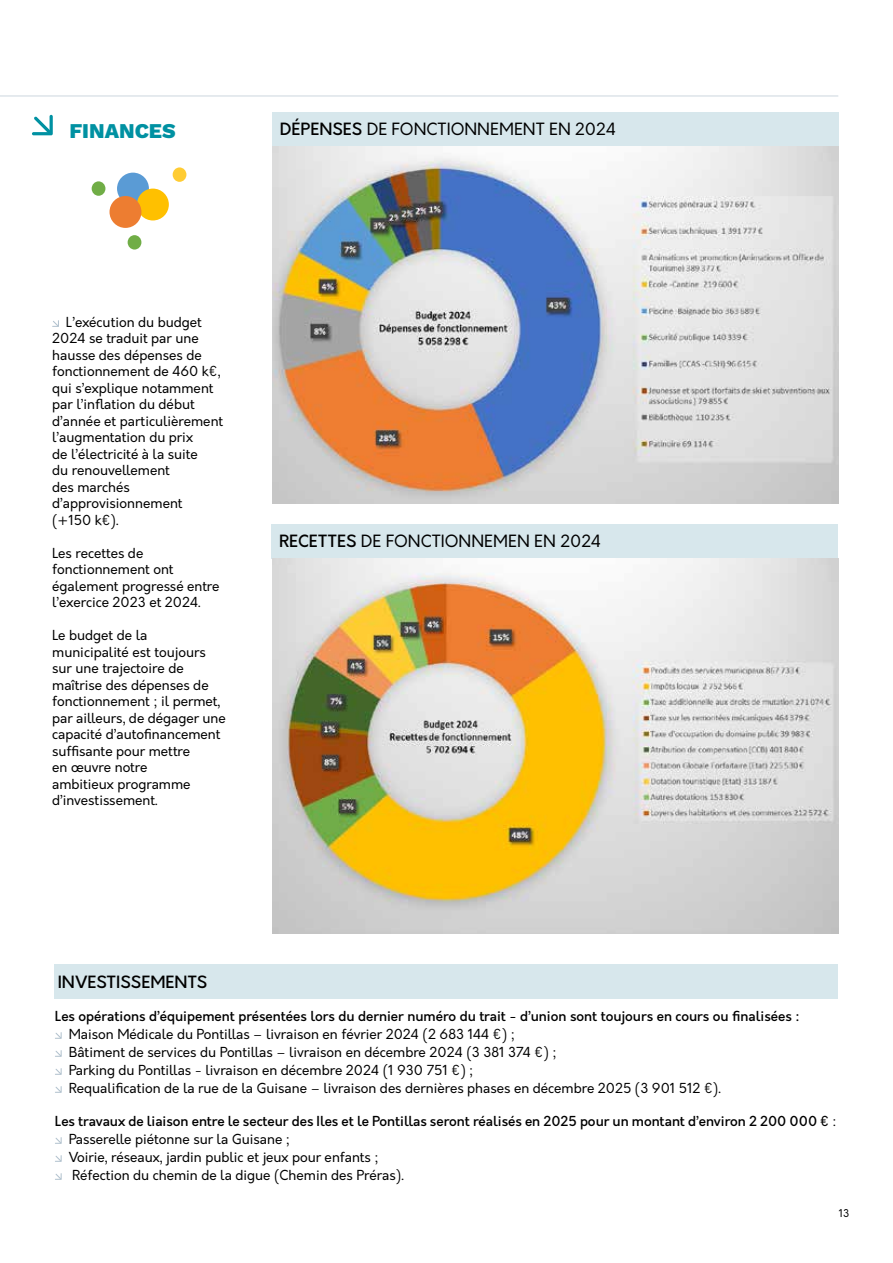
<style>
.page{position:relative;width:893px;height:1263px;background:#fff}
.page>*{position:absolute;margin:0;border:0;box-sizing:border-box;transform-origin:0 0}
.t1{font:800 21px "Work Sans";color:#0091a2}
.t2{font:16.5px "Orkney";color:#000}
.t3{font:500 16.5px "Orkney";color:#000}
.t4{font:13.5px/16.5px "Orkney";color:#000}
.t5{font:500 13.5px "Orkney";color:#000}
.t6{font:10.5px "Orkney";color:#000}
.s1{font-weight:500}
</style>
<div class="page">
<div style="left:54px;top:964px;width:783px;height:34px;background:#d7e7ec"></div>
<div style="left:272px;top:113px;width:567px;height:34px;background:#d7e7ec"></div>
<div style="left:271px;top:524px;width:567px;height:34px;background:#d7e7ec"></div>
<img style="left:272px;top:147px;width:567px;height:357px">
<svg style="left:55px;top:1032px;width:7px;height:7px"></svg>
<svg style="left:55px;top:1050px;width:7px;height:7px"></svg>
<svg style="left:55px;top:1068px;width:7px;height:7px"></svg>
<svg style="left:55px;top:1086px;width:7px;height:7px"></svg>
<svg style="left:55px;top:1137px;width:7px;height:7px"></svg>
<svg style="left:55px;top:1155px;width:7px;height:7px"></svg>
<svg style="left:55px;top:1173px;width:7px;height:7px"></svg>
<img style="left:272px;top:558px;width:567px;height:376px">
<svg style="left:52px;top:320px;width:7px;height:7px"></svg>
<hr style="left:0;top:96px;width:838px;height:1px;background:#cdd6de">
<div style="left:117px;top:173px;width:32px;height:32px;background:#5a9bd5;border-radius:50%"></div>
<div style="left:137px;top:189px;width:32px;height:31px;background:#ffc000;border-radius:50%"></div>
<div style="left:110px;top:196px;width:31px;height:32px;background:#ed7d31;border-radius:50%"></div>
<div style="left:92px;top:181px;width:13px;height:15px;background:#70ad46;border-radius:50%"></div>
<div style="left:128px;top:235px;width:13px;height:15px;background:#70ad46;border-radius:50%"></div>
<div style="left:173px;top:167px;width:13px;height:15px;background:#fc3;border-radius:50%"></div>
<svg style="left:32px;top:115px;width:21px;height:20px"></svg>
<h1 class="t1" style="left:69px;top:115px;width:108px">FINANCES</h1>
<p class="t2" style="left:280px;top:119px;width:338px"><span class="s1">DÉPENSES</span> DE FONCTIONNEMENT EN 2024</p>
<p class="t4" style="left:52px;top:314px;width:172px;text-indent:14px">L’exécution du budget<br>2024 se traduit par une hausse des dépenses de fonctionnement de 460 k€, qui s’explique notamment par l’inflation du début d’année et particulièrement l’augmentation du prix<br>de l’électricité à la suite<br>du renouvellement<br>des marchés d’approvisionnement (+150 k€).</p>
<p class="t4" style="left:52px;top:545px;width:169px">Les recettes de fonctionnement ont également progressé entre l’exercice 2023 et 2024.</p>
<p class="t4" style="left:52px;top:627px;width:175px">Le budget de la municipalité est toujours sur une trajectoire de maîtrise des dépenses de fonctionnement ; il permet, par ailleurs, de dégager une capacité d’autofinancement suffisante pour mettre<br>en œuvre notre<br>ambitieux programme d’investissement.</p>
<p class="t2" style="left:279px;top:530px;width:323px"><span class="s1">RECETTES</span> DE FONCTIONNEMEN EN 2024</p>
<p class="t3" style="left:58px;top:971px;width:151px">INVESTISSEMENTS</p>
<p class="t5" style="left:55px;top:1007px;width:746px">Les opérations d’équipement présentées lors du dernier numéro du trait - d’union sont toujours en cours ou finalisées :</p>
<p class="t4" style="left:69px;top:1025px;width:654px;line-height:18px">Maison Médicale du Pontillas – livraison en février 2024 (2 683 144 €) ;<br>Bâtiment de services du Pontillas – livraison en décembre 2024 (3 381 374 €) ;<br>Parking du Pontillas - livraison en décembre 2024 (1 930 751 €) ;<br>Requalification de la rue de la Guisane – livraison des dernières phases en décembre 2025 (3 901 512 €).</p>
<p class="t4" style="left:69px;top:1112px;width:769px;line-height:18px;text-indent:-14px"><span class="s1">Les travaux de liaison entre le secteur des Iles et le Pontillas seront réalisés en 2025 pour un montant d’environ 2 200 000 €</span> :<br>Passerelle piétonne sur la Guisane ;<br>Voirie, réseaux, jardin public et jeux pour enfants ;<br>Réfection du chemin de la digue (Chemin des Préras).</p>
<p class="t6" style="left:839px;top:1206px;width:12px">13</p>
</div>
